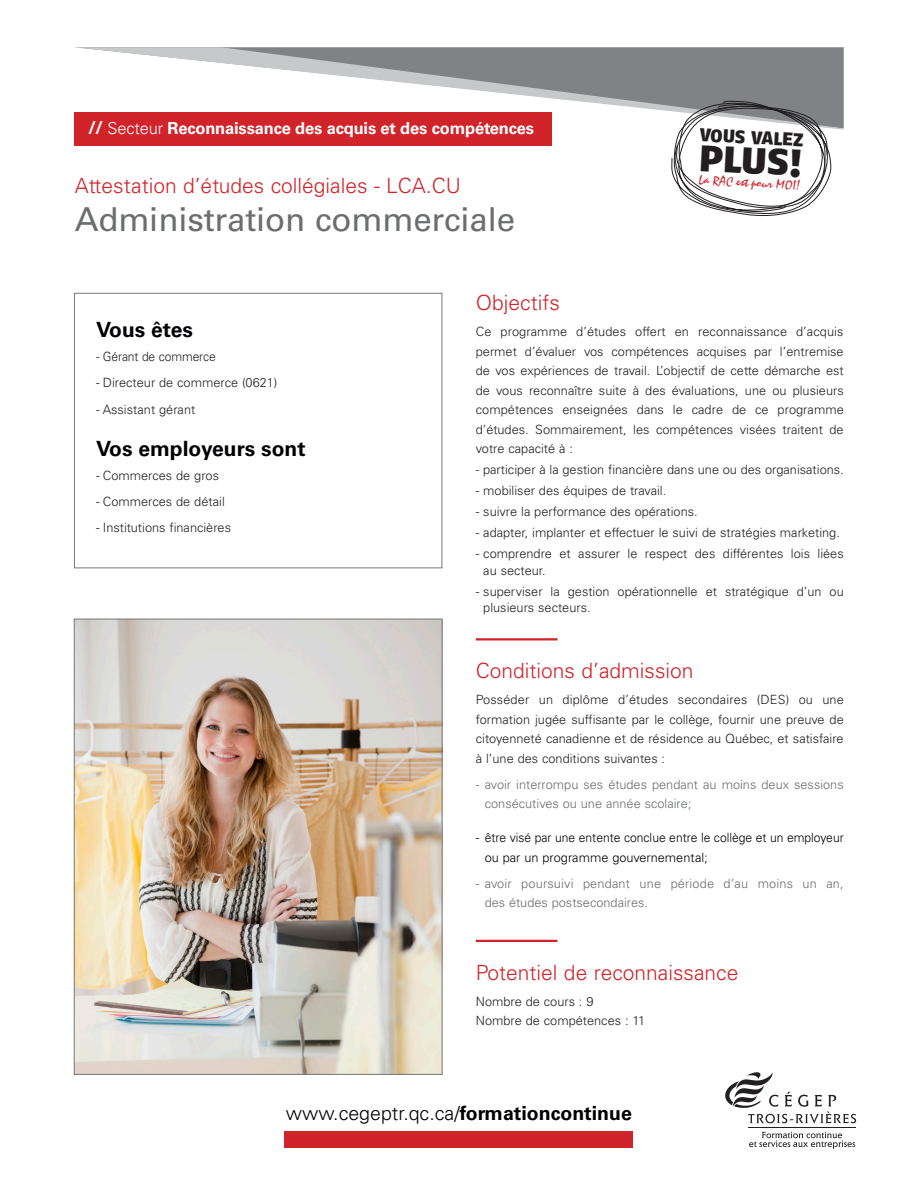
<style>
.page{position:relative;width:918px;height:1188px;background:#fff}
.page>*{position:absolute;margin:0;border:0;box-sizing:border-box;transform-origin:0 0}
.t1{font:900 36.9px "Fago Ex Tf";color:#231f20}
.t2{font:33px "Univers LT Std";letter-spacing:-.005em;color:#6c6d70}
.Texte_Objectif{font:300 21px "Univers LT Std";color:#d1232a}
.texte_courant_light{font:300 21px "Univers LT Std";color:#d1232a}
.t3{font:700 21px "Univers LT Std";color:#000103}
.t4{font:300 19.5px "Univers LT Std";color:#000103}
.t5{font:900 18.45px "Fago Ex Tf";color:#231f20}
.t6{font:700 16.5px "Univers LT Std";letter-spacing:-.01em;color:#fff}
.t7{font:13.05px "Staccato 222 BT";color:#d1232a}
.Texte_courant_2015_B{font:300 12.75px/19.5px "Univers LT Std";color:#231f20}
.Liste_Puce_noir{font:300 12.75px/19.5px "Univers LT Std";color:#231f20;text-align:justify}
.t8{font:300 12.75px/19.5px "Univers LT Std";color:#6c6d70}
.t9{font:300 12.75px/19.5px "Univers LT Std";color:#000103}
.Texte_courant_2015_B-2{font:300 12.75px "Univers LT Std";color:#231f20;scale:.95 1}
.s1{font-size:18px}
.s2{font-weight:300}
.s3{font-weight:700}
</style>
<div class="page">
<div style="left:285px;top:1131px;width:348px;height:17px;background:#d1232a"></div>
<hr style="left:748px;top:1128px;width:108px;height:1px;background:#231f20">
<svg style="left:725px;top:1072px;width:131px;height:52px"></svg>
<svg style="left:749px;top:1132px;width:106px;height:17px"></svg>
<div style="left:74px;top:112px;width:478px;height:33px;background:#d1232a"></div>
<svg style="left:75px;top:47px;width:769px;height:83px"></svg>
<img style="left:76px;top:621px;width:364px;height:452px">
<div style="left:74px;top:293px;width:368px;height:275px;border:1px solid #76787b"></div>
<hr style="left:476px;top:638px;width:81px;height:2px;background:#d1232a">
<hr style="left:476px;top:940px;width:81px;height:2px;background:#d1232a">
<svg style="left:671px;top:99px;width:162px;height:118px"></svg>
<p class="t6" style="left:88px;top:119px;width:447px"><span class="s1">//</span> <span class="s2">Secteur</span> Reconnaissance des acquis et des compétences</p>
<p class="texte_courant_light" style="left:75px;top:173px;width:388px">Attestation d’études collégiales - LCA.CU</p>
<p class="t2" style="left:75px;top:199px;width:442px">Administration commerciale</p>
<h3 class="t5" style="left:701px;top:123px;width:105px;rotate:3deg">VOUS VALEZ</h3>
<h1 class="t1" style="left:700px;top:135px;width:106px;rotate:3deg">PLUS!</h1>
<p class="t7" style="left:699px;top:172px;width:104px;rotate:3deg">La RAC est pour MOI!</p>
<p class="t3" style="left:96px;top:317px;width:98px">Vous êtes</p>
<p class="Texte_courant_2015_B-2" style="left:96px;top:349px;width:128px">- Gérant de commerce</p>
<p class="Texte_courant_2015_B" style="left:96px;top:373px;width:183px">- Directeur de commerce (0621)</p>
<p class="Texte_courant_2015_B" style="left:96px;top:399px;width:101px">- Assistant gérant</p>
<p class="t3" style="left:96px;top:436px;width:211px">Vos employeurs sont</p>
<p class="Texte_courant_2015_B" style="left:96px;top:466px;width:124px">- Commerces de gros</p>
<p class="Texte_courant_2015_B" style="left:96px;top:492px;width:130px">- Commerces de détail</p>
<p class="Texte_courant_2015_B" style="left:96px;top:518px;width:137px">- Institutions financières</p>
<p class="Texte_Objectif" style="left:476px;top:290px;width:85px">Objectifs</p>
<p class="Texte_courant_2015_B" style="left:476px;top:322px;width:369px;text-align:justify">Ce programme d’études offert en reconnaissance d’acquis permet d’évaluer vos compétences acquises par l’entremise de vos expériences de travail. L’objectif de cette démarche est de vous reconnaître suite à des évaluations, une ou plusieurs compétences enseignées dans le cadre de ce programme d’études. Sommairement, les compétences visées traitent de votre capacité à :</p>
<p class="Texte_courant_2015_B" style="left:476px;top:460px;width:369px">- participer à la gestion financière dans une ou des organisations.</p>
<p class="Texte_courant_2015_B" style="left:476px;top:481px;width:192px">- mobiliser des équipes de travail.</p>
<p class="Texte_courant_2015_B" style="left:476px;top:502px;width:223px">- suivre la performance des opérations.</p>
<p class="Texte_courant_2015_B" style="left:476px;top:523px;width:366px">- adapter, implanter et effectuer le suivi de stratégies marketing.</p>
<p class="Texte_courant_2015_B" style="left:483px;top:545px;width:362px;line-height:16.5px;text-indent:-7px">- comprendre et assurer le respect des différentes lois liées au secteur.</p>
<p class="Texte_courant_2015_B" style="left:483px;top:583px;width:362px;line-height:16.5px;text-indent:-7px">- superviser la gestion opérationnelle et stratégique d’un ou plusieurs secteurs.</p>
<p class="Texte_Objectif" style="left:476px;top:658px;width:219px">Conditions d’admission</p>
<p class="Liste_Puce_noir" style="left:476px;top:690px;width:370px">Posséder un diplôme d’études secondaires (DES) ou une formation jugée suffisante par le collège, fournir une preuve de citoyenneté canadienne et de résidence au Québec, et satisfaire à l’une des conditions suivantes :</p>
<p class="t8" style="left:485px;top:775px;width:360px;text-indent:-9px">- avoir interrompu ses études pendant au moins deux sessions consécutives ou une année scolaire;</p>
<p class="t9" style="left:485px;top:828px;width:360px;text-indent:-9px">- être visé par une entente conclue entre le collège et un employeur ou par un programme gouvernemental;</p>
<p class="t8" style="left:485px;top:874px;width:360px;text-indent:-9px">- avoir poursuivi pendant une période d’au moins un an, des études postsecondaires.</p>
<p class="Texte_Objectif" style="left:476px;top:960px;width:264px">Potentiel de reconnaissance</p>
<p class="Liste_Puce_noir" style="left:476px;top:992px;width:119px">Nombre de cours : 9</p>
<p class="Liste_Puce_noir" style="left:476px;top:1011px;width:171px">Nombre de compétences : 11</p>
<h3 class="t4" style="left:286px;top:1102px;width:348px">www.cegeptr.qc.ca/<span class="s3">formationcontinue</span></h3>
</div>
